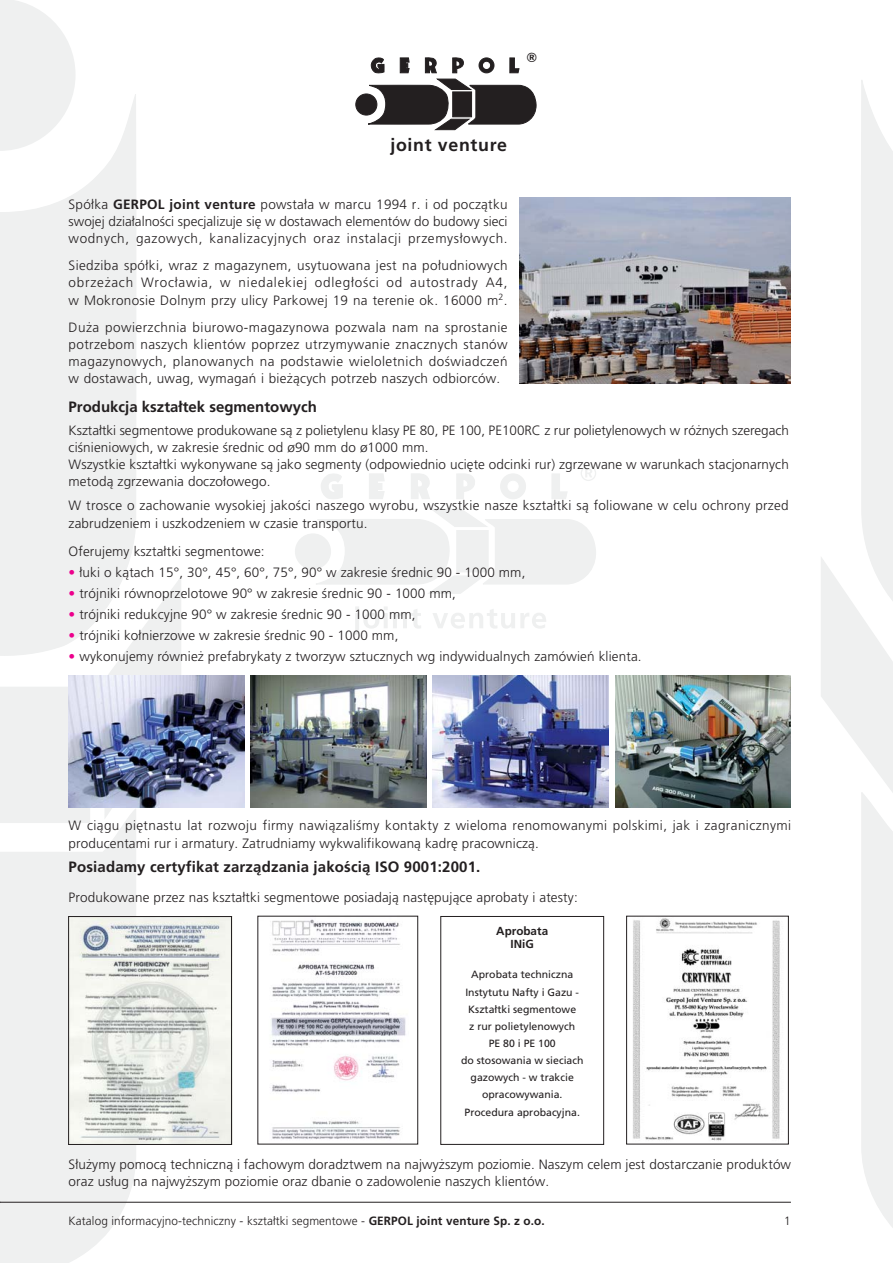
<style>
.page{position:relative;width:893px;height:1263px;background:#fff}
.page>*{position:absolute;margin:0;border:0;box-sizing:border-box;transform-origin:0 0}
.t1{font:700 17.7px "Pfrutiger";letter-spacing:.04em;color:#231f20}
.t2{font:700 15px "Pfrutiger";letter-spacing:.01em;color:#231f20}
.t3{font:300 13.5px/17.2px "Pfrutiger";letter-spacing:.01em;color:#231f20}
.t4{font:300 13.5px/17.2px "Pfrutiger";letter-spacing:.03em;color:#231f20}
.t5{font:700 12.9px "Swiss 721 PL";color:#231f20}
.t6{font:300 12px "Pfrutiger";letter-spacing:.01em;color:#231f20}
.t7{font:700 11.7px/13.4px "Pfrutiger";color:#231f20;text-align:center}
.t8{font:10.5px/17.1px "Pfrutiger Roman";color:#231f20;text-align:center}
.s1{font-weight:700}
.s2{color:#ec008c}
</style>
<div class="page">
<svg style="left:0;top:94px;width:136px;height:562px;fill:#eff0f0"></svg>
<svg style="left:0;top:824px;width:136px;height:439px;fill:#eff0f0"></svg>
<svg style="left:0;top:0;width:76px;height:151px"></svg>
<svg style="left:103px;top:572px;width:81px;height:252px"></svg>
<div style="left:0;top:687px;width:90px;height:136px;background:#eff0f0"></div>
<div style="left:356px;top:94px;width:21px;height:21px;background:#231f20;border:1px solid #231f20;border-radius:50%"></div>
<svg style="left:367px;top:57px;width:170px;height:73px"></svg>
<div style="left:452px;top:92px;width:20px;height:25px;background:#231f20;border:1px solid #231f20"></div>
<hr style="left:0;top:1202px;width:791px;height:1px;background:#231f20">
<svg style="left:821px;top:80px;width:72px;height:1148px"></svg>
<div style="left:295px;top:534px;width:36px;height:35px;background:#eff0f0;border:1px solid #eff0f0;border-radius:50%"></div>
<svg style="left:315px;top:509px;width:281px;height:85px"></svg>
<div style="left:456px;top:530px;width:32px;height:42px;background:#eff0f0"></div>
<svg style="left:581px;top:466px;width:15px;height:15px"></svg>
<svg style="left:353px;top:607px;width:68px;height:28px"></svg>
<svg style="left:433px;top:609px;width:113px;height:19px"></svg>
<svg style="left:552px;top:473px;width:15px;height:26px"></svg>
<svg style="left:321px;top:474px;width:22px;height:25px"></svg>
<svg style="left:369px;top:473px;width:15px;height:26px"></svg>
<svg style="left:411px;top:473px;width:19px;height:26px"></svg>
<svg style="left:456px;top:473px;width:19px;height:26px"></svg>
<div style="left:500px;top:474px;width:26px;height:25px;background:#eff0f0;border:1px solid #eff0f0;border-radius:50%"></div>
<div style="left:508px;top:481px;width:10px;height:11px;background:#fff;border:1px solid #fff;border-radius:50%"></div>
<div style="left:440px;top:916px;width:164px;height:229px;border:1px solid #231f20"></div>
<img style="left:520px;top:198px;width:271px;height:186px">
<img style="left:69px;top:676px;width:175px;height:132px">
<img style="left:251px;top:676px;width:175px;height:132px">
<img style="left:433px;top:676px;width:176px;height:132px">
<img style="left:615px;top:676px;width:176px;height:132px">
<img style="left:70px;top:918px;width:160px;height:225px">
<div style="left:68px;top:916px;width:164px;height:229px;border:1px solid #231f20"></div>
<img style="left:271px;top:919px;width:135px;height:220px">
<img style="left:633px;top:918px;width:147px;height:223px">
<div style="left:626px;top:916px;width:163px;height:228px;border:1px solid #231f20"></div>
<p class="t5" style="left:526px;top:51px;width:12px">®</p>
<h1 class="t1" style="left:390px;top:136px;width:118px">joint venture</h1>
<p class="t3" style="left:69px;top:196px;width:440px;text-align:justify">Spó∏ka <span class="s1">GERPOL joint venture</span> powsta∏a w marcu 1994 r. i od poczàtku swojej dzia∏alnoÊci specjalizuje si´ w dostawach elementów do budowy sieci wodnych, gazowych, kanalizacyjnych oraz instalacji przemys∏owych.</p>
<p class="t3" style="left:69px;top:257px;width:440px;text-align:justify">Siedziba spó∏ki, wraz z magazynem, usytuowana jest na po∏udniowych obrze˝ach Wroc∏awia, w niedalekiej odleg∏oÊci od autostrady A4, w Mokronosie Dolnym przy ulicy Parkowej 19 na terenie ok. 16000 m<sup>2</sup>.</p>
<p class="t3" style="left:69px;top:319px;width:441px;text-align:justify">Du˝a powierzchnia biurowo-magazynowa pozwala nam na sprostanie potrzebom naszych klientów poprzez utrzymywanie znacznych stanów magazynowych, planowanych na podstawie wieloletnich doÊwiadczeƒ w dostawach, uwag, wymagaƒ i bie˝àcych potrzeb naszych odbiorców.</p>
<p class="t2" style="left:69px;top:399px;width:250px">Produkcja kszta∏tek segmentowych</p>
<p class="t3" style="left:69px;top:422px;width:722px">Kszta∏tki segmentowe produkowane sà z polietylenu klasy PE 80, PE 100, PE100RC z rur polietylenowych w ró˝nych szeregach ciÊnieniowych, w zakresie Êrednic od ø90 mm do ø1000 mm.<br>Wszystkie kszta∏tki wykonywane sà jako segmenty (odpowiednio uci´te odcinki rur) zgrzewane w warunkach stacjonarnych metodà zgrzewania doczo∏owego.</p>
<p class="t3" style="left:69px;top:498px;width:722px">W trosce o zachowanie wysokiej jakoÊci naszego wyrobu, wszystkie nasze kszta∏tki sà foliowane w celu ochrony przed zabrudzeniem i uszkodzeniem w czasie transportu.</p>
<p class="t3" style="left:69px;top:543px;width:198px">Oferujemy kszta∏tki segmentowe:</p>
<p class="t3" style="left:69px;top:564px;width:458px"><span class="s2">•</span> ∏uki o kàtach 15°, 30°, 45°, 60°, 75°, 90° w zakresie Êrednic 90 - 1000 mm,</p>
<p class="t3" style="left:69px;top:585px;width:389px"><span class="s2">•</span> trójniki równoprzelotowe 90° w zakresie Êrednic 90 - 1000 mm,</p>
<p class="t3" style="left:69px;top:606px;width:348px"><span class="s2">•</span> trójniki redukcyjne 90° w zakresie Êrednic 90 - 1000 mm,</p>
<p class="t3" style="left:69px;top:627px;width:331px"><span class="s2">•</span> trójniki ko∏nierzowe w zakresie Êrednic 90 - 1000 mm,</p>
<p class="t3" style="left:69px;top:648px;width:575px"><span class="s2">•</span> wykonujemy równie˝ prefabrykaty z tworzyw sztucznych wg indywidualnych zamówieƒ klienta.</p>
<p class="t4" style="left:69px;top:818px;width:724px">W ciàgu pi´tnastu lat rozwoju firmy nawiàzaliÊmy kontakty z wieloma renomowanymi polskimi, jak i zagranicznymi producentami rur i armatury. Zatrudniamy wykwalifikowanà kadr´ pracowniczà.</p>
<p class="t2" style="left:69px;top:859px;width:413px">Posiadamy certyfikat zarzàdzania jakoÊcià ISO 9001:2001.</p>
<p class="t3" style="left:69px;top:889px;width:511px">Produkowane przez nas kszta∏tki segmentowe posiadajà nast´pujàce aprobaty i atesty:</p>
<p class="t7" style="left:496px;top:924px;width:53px">Aprobata<br>INiG</p>
<p class="t8" style="left:461px;top:967px;width:124px">Aprobata techniczna<br>Instytutu Nafty i Gazu -<br>Kszta∏tki segmentowe<br>z rur polietylenowych<br>PE 80 i PE 100<br>do stosowania w sieciach gazowych - w trakcie opracowywania.<br>Procedura aprobacyjna.</p>
<p class="t3" style="left:69px;top:1156px;width:724px">S∏u˝ymy pomocà technicznà i fachowym doradztwem na najwy˝szym poziomie. Naszym celem jest dostarczanie produktów oraz us∏ug na najwy˝szym poziomie oraz dbanie o zadowolenie naszych klientów.</p>
<p class="t6" style="left:69px;top:1214px;width:478px">Katalog informacyjno-techniczny - kszta∏tki segmentowe - <span class="s1">GERPOL joint venture Sp. z o.o.</span></p>
<p class="t6" style="left:784px;top:1214px;width:8px">1</p>
</div>
